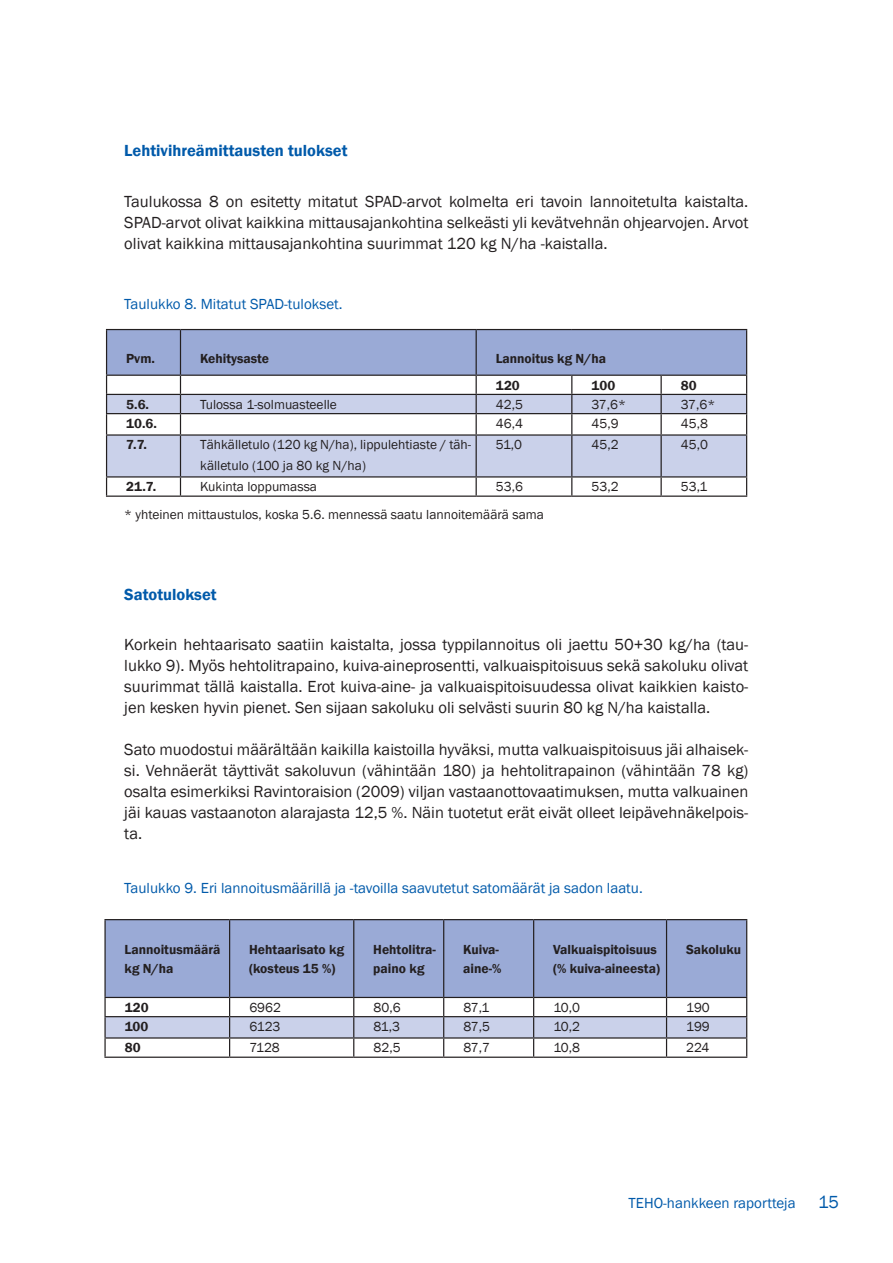
<style>
.page{position:relative;width:893px;height:1263px;background:#fff}
.page>*{position:absolute;margin:0;border:0;box-sizing:border-box;transform-origin:0 0}
.t1{font:16.5px/21px "Franklin Gothic";color:#231f20;text-align:justify}
.t2{font:600 16.5px "Franklin Gothic";color:#015aaa}
.t3{font:15px "Franklin Gothic";color:#015aaa}
.t4{font:13.5px/21px "Franklin Gothic";color:#231f20}
.t5{font:600 13.5px/19.5px "Franklin Gothic";color:#231f20}
.s1{font-size:18px}
</style>
<div class="page">
<hr style="left:106px;top:329px;width:74px;height:1px;background:#231f20">
<hr style="left:180px;top:329px;width:296px;height:1px;background:#231f20">
<hr style="left:476px;top:329px;width:96px;height:1px;background:#231f20">
<hr style="left:572px;top:329px;width:89px;height:1px;background:#231f20">
<hr style="left:661px;top:329px;width:86px;height:1px;background:#231f20">
<svg style="left:106px;top:330px;width:641px;height:165px"></svg>
<hr style="left:106px;top:495px;width:74px;height:2px;background:#231f20">
<hr style="left:180px;top:495px;width:296px;height:2px;background:#231f20">
<hr style="left:476px;top:495px;width:96px;height:2px;background:#231f20">
<hr style="left:572px;top:495px;width:89px;height:2px;background:#231f20">
<hr style="left:661px;top:495px;width:86px;height:2px;background:#231f20">
<div style="left:106px;top:920px;width:640px;height:77px;background:#9aaad6"></div>
<hr style="left:104px;top:919px;width:126px;height:1px;background:#231f20">
<hr style="left:104px;top:920px;width:2px;height:77px;background:#231f20">
<hr style="left:230px;top:919px;width:124px;height:1px;background:#231f20">
<hr style="left:229px;top:920px;width:1px;height:77px;background:#231f20">
<hr style="left:354px;top:919px;width:90px;height:1px;background:#231f20">
<hr style="left:353px;top:920px;width:1px;height:77px;background:#231f20">
<hr style="left:444px;top:919px;width:90px;height:1px;background:#231f20">
<hr style="left:443px;top:920px;width:1px;height:77px;background:#231f20">
<hr style="left:534px;top:919px;width:132px;height:1px;background:#231f20">
<hr style="left:533px;top:920px;width:1px;height:77px;background:#231f20">
<hr style="left:666px;top:919px;width:81px;height:1px;background:#231f20">
<hr style="left:666px;top:920px;width:1px;height:77px;background:#231f20">
<hr style="left:746px;top:920px;width:1px;height:77px;background:#231f20">
<svg style="left:104px;top:997px;width:643px;height:59px"></svg>
<hr style="left:104px;top:1056px;width:126px;height:2px;background:#231f20">
<hr style="left:230px;top:1056px;width:124px;height:2px;background:#231f20">
<hr style="left:354px;top:1056px;width:90px;height:2px;background:#231f20">
<hr style="left:444px;top:1056px;width:90px;height:2px;background:#231f20">
<hr style="left:534px;top:1056px;width:132px;height:2px;background:#231f20">
<hr style="left:666px;top:1056px;width:81px;height:2px;background:#231f20">
<p class="t2" style="left:124px;top:140px;width:225px">Lehtivihreämittausten tulokset</p>
<p class="t1" style="left:124px;top:191px;width:626px">Taulukossa 8 on esitetty mitatut SPAD-arvot kolmelta eri tavoin lannoitetulta kaistalta.<br>SPAD-arvot olivat kaikkina mittausajankohtina selkeästi yli kevätvehnän ohjearvojen. Arvot olivat kaikkina mittausajankohtina suurimmat 120 kg N/ha -kaistalla.</p>
<p class="t3" style="left:124px;top:294px;width:220px">Taulukko 8. Mitatut SPAD-tulokset.</p>
<p class="t5" style="left:126px;top:349px;width:30px">Pvm.</p>
<p class="t5" style="left:200px;top:349px;width:71px">Kehitysaste</p>
<p class="t5" style="left:496px;top:346px;width:112px;line-height:26.1px">Lannoitus kg N/ha<br>120</p>
<p class="t5" style="left:592px;top:375px;width:25px">100</p>
<p class="t5" style="left:681px;top:375px;width:17px">80</p>
<p class="t5" style="left:126px;top:395px;width:24px">5.6.</p>
<p class="t4" style="left:200px;top:394px;width:138px">Tulossa 1-solmuasteelle</p>
<p class="t4" style="left:496px;top:394px;width:29px">42,5</p>
<p class="t4" style="left:592px;top:394px;width:36px">37,6*</p>
<p class="t4" style="left:681px;top:394px;width:36px">37,6*</p>
<p class="t5" style="left:126px;top:414px;width:32px">10.6.</p>
<p class="t4" style="left:496px;top:413px;width:29px">46,4</p>
<p class="t4" style="left:592px;top:413px;width:29px">45,9</p>
<p class="t4" style="left:681px;top:413px;width:29px">45,8</p>
<p class="t5" style="left:126px;top:435px;width:22px">7.7.</p>
<p class="t4" style="left:200px;top:435px;width:273px">Tähkälletulo (120 kg N/ha), lippulehtiaste / täh&shy;källetulo (100 ja 80 kg N/ha)</p>
<p class="t4" style="left:496px;top:435px;width:28px">51,0</p>
<p class="t4" style="left:592px;top:435px;width:29px">45,2</p>
<p class="t4" style="left:681px;top:435px;width:29px">45,0</p>
<p class="t5" style="left:126px;top:477px;width:32px">21.7.</p>
<p class="t4" style="left:200px;top:476px;width:118px">Kukinta loppumassa</p>
<p class="t4" style="left:496px;top:476px;width:29px">53,6</p>
<p class="t4" style="left:592px;top:476px;width:29px">53,2</p>
<p class="t4" style="left:681px;top:476px;width:28px">53,1</p>
<p class="t4" style="left:124px;top:504px;width:421px">* yhteinen mittaustulos, koska 5.6. mennessä saatu lannoitemäärä sama</p>
<p class="t2" style="left:124px;top:584px;width:94px">Satotulokset</p>
<p class="t1" style="left:124px;top:634px;width:626px">Korkein hehtaarisato saatiin kaistalta, jossa typpilannoitus oli jaettu 50+30 kg/ha (tau&shy;lukko 9). Myös hehtolitrapaino, kuiva-aineprosentti, valkuaispitoisuus sekä sakoluku olivat suurimmat tällä kaistalla. Erot kuiva-aine- ja valkuaispitoisuudessa olivat kaikkien kaisto&shy;jen kesken hyvin pienet. Sen sijaan sakoluku oli selvästi suurin 80 kg N/ha kaistalla.</p>
<p class="t1" style="left:124px;top:739px;width:626px">Sato muodostui määrältään kaikilla kaistoilla hyväksi, mutta valkuaispitoisuus jäi alhaisek&shy;si. Vehnäerät täyttivät sakoluvun (vähintään 180) ja hehtolitrapainon (vähintään 78 kg) osalta esimerkiksi Ravintoraision (2009) viljan vastaanottovaatimuksen, mutta valkuainen jäi kauas vastaanoton alarajasta 12,5 %. Näin tuotetut erät eivät olleet leipävehnäkelpois&shy;ta.</p>
<p class="t3" style="left:124px;top:879px;width:520px">Taulukko 9. Eri lannoitusmäärillä ja -tavoilla saavutetut satomäärät ja sadon laatu.</p>
<p class="t5" style="left:125px;top:939px;width:97px">Lannoitusmäärä kg N/ha</p>
<p class="t5" style="left:249px;top:939px;width:97px">Hehtaarisato kg (kosteus 15 %)</p>
<p class="t5" style="left:373px;top:939px;width:64px">Hehtolitra&shy;paino kg</p>
<p class="t5" style="left:463px;top:939px;width:40px">Kuiva&shy;aine-%</p>
<p class="t5" style="left:553px;top:939px;width:108px">Valkuaispitoisuus (% kuiva-aineesta)</p>
<p class="t5" style="left:686px;top:939px;width:56px">Sakoluku</p>
<p class="t5" style="left:125px;top:998px;width:25px">120</p>
<p class="t4" style="left:249px;top:997px;width:33px">6962</p>
<p class="t4" style="left:374px;top:997px;width:29px">80,6</p>
<p class="t4" style="left:463px;top:997px;width:28px">87,1</p>
<p class="t4" style="left:553px;top:997px;width:28px">10,0</p>
<p class="t4" style="left:686px;top:997px;width:25px">190</p>
<p class="t5" style="left:125px;top:1017px;width:25px">100</p>
<p class="t4" style="left:249px;top:1016px;width:33px">6123</p>
<p class="t4" style="left:374px;top:1016px;width:28px">81,3</p>
<p class="t4" style="left:463px;top:1016px;width:28px">87,5</p>
<p class="t4" style="left:553px;top:1016px;width:28px">10,2</p>
<p class="t4" style="left:686px;top:1016px;width:25px">199</p>
<p class="t5" style="left:125px;top:1038px;width:17px">80</p>
<p class="t4" style="left:249px;top:1037px;width:32px">7128</p>
<p class="t4" style="left:374px;top:1037px;width:29px">82,5</p>
<p class="t4" style="left:463px;top:1037px;width:28px">87,7</p>
<p class="t4" style="left:553px;top:1037px;width:28px">10,8</p>
<p class="t4" style="left:686px;top:1037px;width:25px">224</p>
<p class="t3" style="left:629px;top:1194px;width:212px">TEHO-hankkeen raportteja <span class="s1">15</span></p>
</div>
